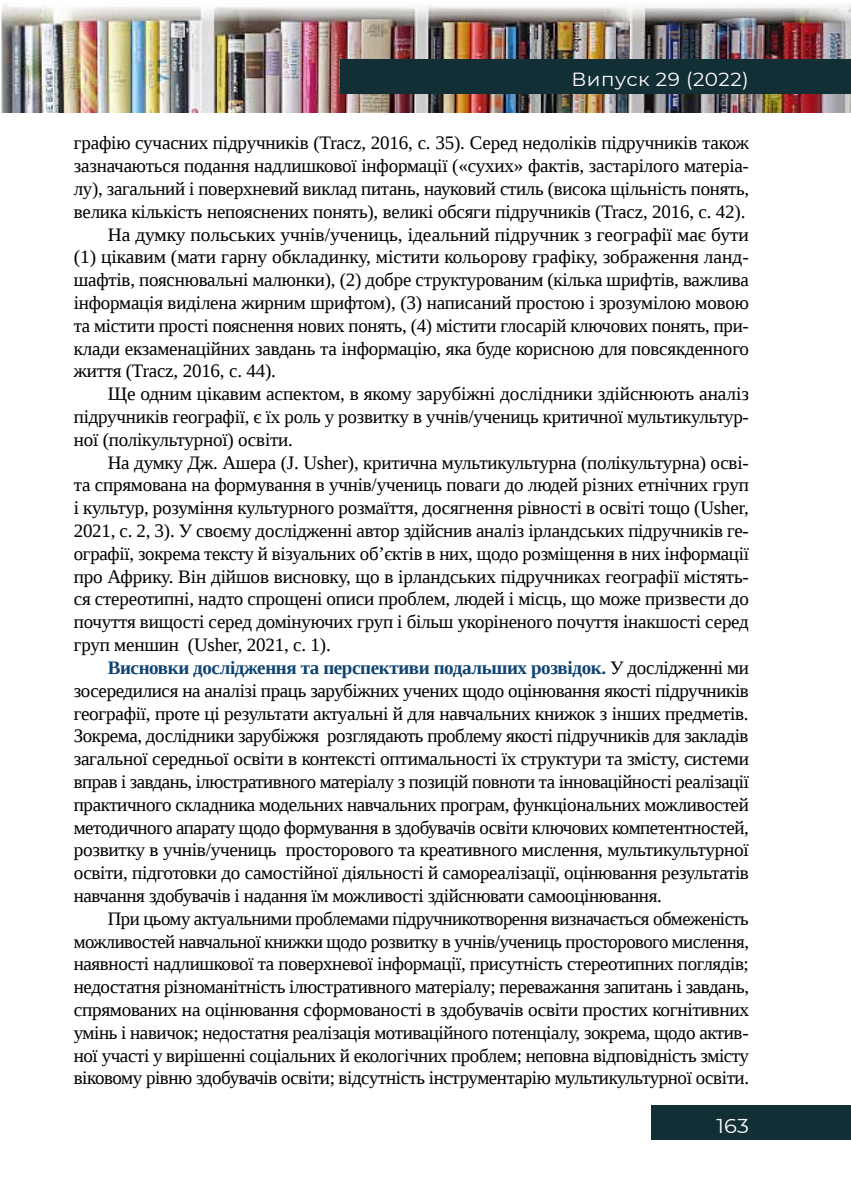
<style>
.page{position:relative;width:851px;height:1191px;background:#fff}
.page>*{position:absolute;margin:0;border:0;box-sizing:border-box;transform-origin:0 0}
.t1{font:20px "Montserrat";color:#fff;scale:1.05 1}
.t2{font:19px "Liberation Serif";letter-spacing:-.015em;color:#000}
.t3{font:700 19px "Liberation Serif";letter-spacing:-.02em;color:#0f4372}
.t4{font:19px "Montserrat";letter-spacing:.025em;color:#fff;scale:1.05 1}
.s1{font-weight:400;color:#000}
</style>
<div class="page">
<img style="left:1px;top:4px;width:849px;height:109px">
<div style="left:340px;top:60px;width:510px;height:34px;background:#122f35"></div>
<div style="left:651px;top:1106px;width:199px;height:34px;background:#122f35"></div>
<p class="t4" style="left:571px;top:66px;width:170px">Випуск 29 (2022)</p>
<p class="t2" style="left:74px;top:131px;width:676px">графію сучасних підручників (Tracz, 2016, с. 35). Серед недоліків підручників також</p>
<p class="t2" style="left:74px;top:153px;width:676px">зазначаються подання надлишкової інформації («сухих» фактів, застарілого матеріа-</p>
<p class="t2" style="left:74px;top:176px;width:676px">лу), загальний і поверхневий виклад питань, науковий стиль (висока щільність понять,</p>
<p class="t2" style="left:74px;top:199px;width:673px">велика кількість непояснених понять), великі обсяги підручників (Tracz, 2016, с. 42).</p>
<p class="t2" style="left:108px;top:222px;width:642px">На думку польських учнів/учениць, ідеальний підручник з географії має бути</p>
<p class="t2" style="left:74px;top:245px;width:676px">(1) цікавим (мати гарну обкладинку, містити кольорову графіку, зображення ланд-</p>
<p class="t2" style="left:74px;top:267px;width:676px">шафтів, пояснювальні малюнки), (2) добре структурованим (кілька шрифтів, важлива</p>
<p class="t2" style="left:74px;top:290px;width:676px">інформація виділена жирним шрифтом), (3) написаний простою і зрозумілою мовою</p>
<p class="t2" style="left:74px;top:313px;width:676px">та містити прості пояснення нових понять, (4) містити глосарій ключових понять, при-</p>
<p class="t2" style="left:74px;top:336px;width:676px">клади екзаменаційних завдань та інформацію, яка буде корисною для повсякденного</p>
<p class="t2" style="left:74px;top:359px;width:204px">життя (Tracz, 2016, с. 44).</p>
<p class="t2" style="left:108px;top:381px;width:642px">Ще одним цікавим аспектом, в якому зарубіжні дослідники здійснюють аналіз</p>
<p class="t2" style="left:74px;top:404px;width:676px">підручників географії, є їх роль у розвитку в учнів/учениць критичної мультикультур-</p>
<p class="t2" style="left:74px;top:427px;width:221px">ної (полікультурної) освіти.</p>
<p class="t2" style="left:108px;top:450px;width:642px">На думку Дж. Ашера (J. Usher), критична мультикультурна (полікультурна) осві-</p>
<p class="t2" style="left:74px;top:473px;width:676px">та спрямована на формування в учнів/учениць поваги до людей різних етнічних груп</p>
<p class="t2" style="left:74px;top:495px;width:676px">і культур, розуміння культурного розмаїття, досягнення рівності в освіті тощо (Usher,</p>
<p class="t2" style="left:74px;top:518px;width:676px">2021, с. 2, 3). У своєму дослідженні автор здійснив аналіз ірландських підручників ге-</p>
<p class="t2" style="left:74px;top:541px;width:676px">ографії, зокрема тексту й візуальних об’єктів в них, щодо розміщення в них інформації</p>
<p class="t2" style="left:74px;top:564px;width:676px">про Африку. Він дійшов висновку, що в ірландських підручниках географії містять-</p>
<p class="t2" style="left:74px;top:587px;width:676px">ся стереотипні, надто спрощені описи проблем, людей і місць, що може призвести до</p>
<p class="t2" style="left:74px;top:609px;width:676px">почуття вищості серед домінуючих груп і більш укоріненого почуття інакшості серед</p>
<p class="t2" style="left:74px;top:632px;width:258px">груп меншин (Usher, 2021, с. 1).</p>
<p class="t3" style="left:108px;top:654px;width:642px">Висновки дослідження та перспективи подальших розвідок. <span class="s1">У дослідженні ми</span></p>
<p class="t2" style="left:74px;top:678px;width:676px">зосередилися на аналізі праць зарубіжних учених щодо оцінювання якості підручників</p>
<p class="t2" style="left:74px;top:701px;width:676px">географії, проте ці результати актуальні й для навчальних книжок з інших предметів.</p>
<p class="t2" style="left:74px;top:723px;width:676px">Зокрема, дослідники зарубіжжя розглядають проблему якості підручників для закладів</p>
<p class="t2" style="left:74px;top:746px;width:676px">загальної середньої освіти в контексті оптимальності їх структури та змісту, системи</p>
<p class="t2" style="left:74px;top:769px;width:676px">вправ і завдань, ілюстративного матеріалу з позицій повноти та інноваційності реалізації</p>
<p class="t2" style="left:74px;top:792px;width:676px">практичного складника модельних навчальних програм, функціональних можливостей</p>
<p class="t2" style="left:74px;top:815px;width:676px">методичного апарату щодо формування в здобувачів освіти ключових компетентностей,</p>
<p class="t2" style="left:74px;top:837px;width:676px">розвитку в учнів/учениць просторового та креативного мислення, мультикультурної</p>
<p class="t2" style="left:74px;top:860px;width:676px">освіти, підготовки до самостійної діяльності й самореалізації, оцінювання результатів</p>
<p class="t2" style="left:74px;top:883px;width:589px">навчання здобувачів і надання їм можливості здійснювати самооцінювання.</p>
<p class="t2" style="left:108px;top:906px;width:642px">При цьому актуальними проблемами підручникотворення визначається обмеженість</p>
<p class="t2" style="left:74px;top:929px;width:676px">можливостей навчальної книжки щодо розвитку в учнів/учениць просторового мислення,</p>
<p class="t2" style="left:74px;top:951px;width:676px">наявності надлишкової та поверхневої інформації, присутність стереотипних поглядів;</p>
<p class="t2" style="left:74px;top:974px;width:676px">недостатня різноманітність ілюстративного матеріалу; переважання запитань і завдань,</p>
<p class="t2" style="left:74px;top:997px;width:676px">спрямованих на оцінювання сформованості в здобувачів освіти простих когнітивних</p>
<p class="t2" style="left:74px;top:1020px;width:676px">умінь і навичок; недостатня реалізація мотиваційного потенціалу, зокрема, щодо актив-</p>
<p class="t2" style="left:74px;top:1043px;width:676px">ної участі у вирішенні соціальних й екологічних проблем; неповна відповідність змісту</p>
<p class="t2" style="left:74px;top:1065px;width:676px">віковому рівню здобувачів освіти; відсутність інструментарію мультикультурної освіти.</p>
<p class="t1" style="left:716px;top:1111px;width:32px">163</p>
</div>
